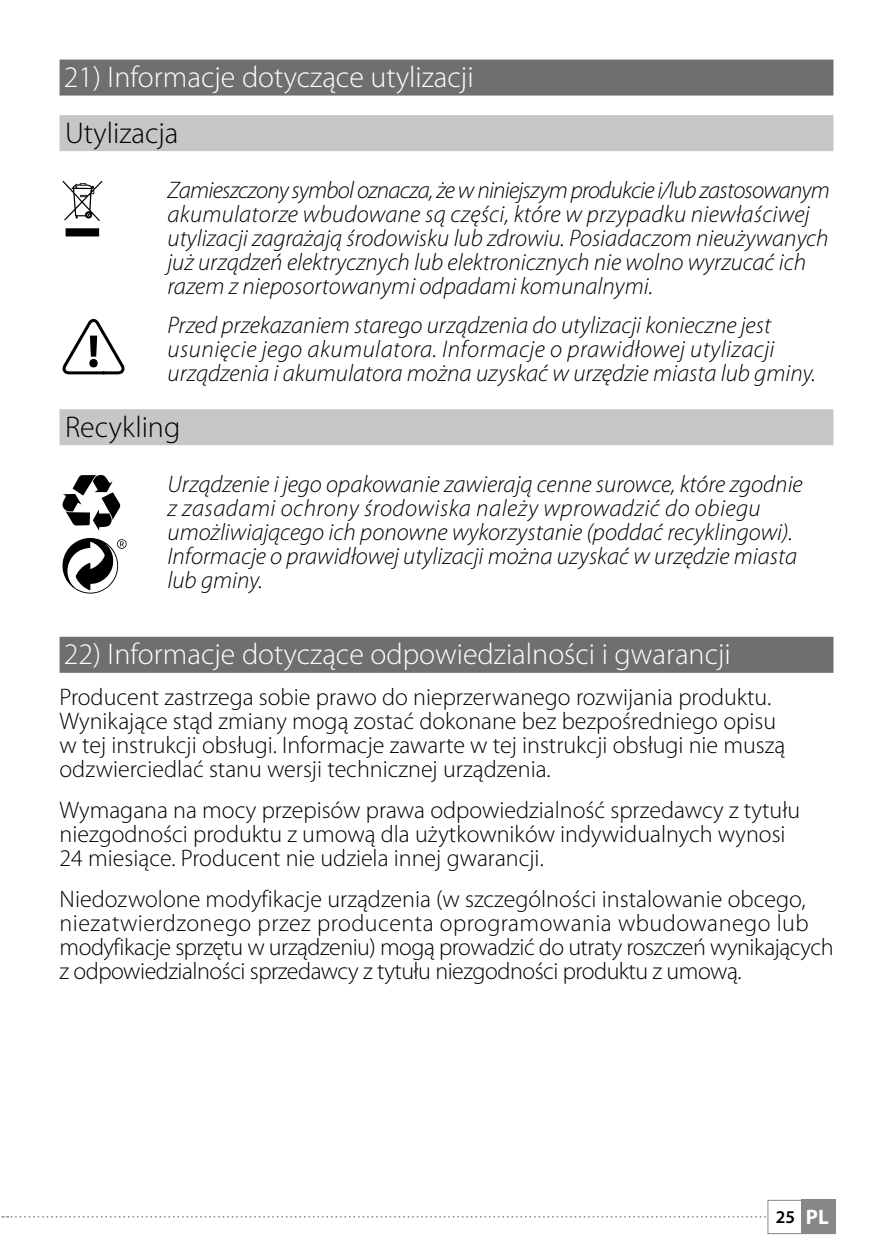
<style>
.page{position:relative;width:893px;height:1259px;background:#fff}
.page>*{position:absolute;margin:0;border:0;box-sizing:border-box;transform-origin:0 0}
.t1{font:300 30px "Myriad Pro";color:#fff}
.t2{font:300 30px "Myriad Pro";color:#000}
.t3{font:italic 300 24px/24px "Myriad Pro";color:#000}
.t4{font:300 24px/24px "Myriad Pro";color:#000}
.t5{font:600 18px "Myriad Pro";color:#000}
.s1{font-weight:700;font-size:21px;color:#fff}
</style>
<div class="page">
<div style="left:801px;top:1200px;width:35px;height:34px;background:#878787"></div>
<div style="left:767px;top:1200px;width:69px;height:34px;border:1px solid #878787"></div>
<svg style="left:1px;top:1216px;width:765px;height:1px"></svg>
<div style="left:60px;top:60px;width:773px;height:36px;background:#706f6f"></div>
<div style="left:60px;top:115px;width:773px;height:36px;background:#c6c6c6"></div>
<div style="left:60px;top:409px;width:773px;height:36px;background:#c6c6c6"></div>
<div style="left:60px;top:637px;width:773px;height:36px;background:#706f6f"></div>
<p class="t1" style="left:64px;top:61px;width:411px">21) Informacje dotyczące utylizacji</p>
<p class="t2" style="left:65px;top:116px;width:115px">Utylizacja</p>
<p class="t3" style="left:168px;top:179px;width:664px">Zamieszczony symbol oznacza, że w niniejszym produkcie i/lub zastosowanym akumulatorze wbudowane są części, które w przypadku niewłaściwej utylizacji zagrażają środowisku lub zdrowiu. Posiadaczom nieużywanych już urządzeń elektrycznych lub elektronicznych nie wolno wyrzucać ich razem z nieposortowanymi odpadami komunalnymi.</p>
<p class="t3" style="left:168px;top:314px;width:650px">Przed przekazaniem starego urządzenia do utylizacji konieczne jest usunięcie jego akumulatora. Informacje o prawidłowej utylizacji urządzenia i akumulatora można uzyskać w urzędzie miasta lub gminy.</p>
<p class="t2" style="left:65px;top:410px;width:117px">Recykling</p>
<p class="t3" style="left:168px;top:473px;width:637px">Urządzenie i jego opakowanie zawierają cenne surowce, które zgodnie z zasadami ochrony środowiska należy wprowadzić do obiegu</p>
<p class="t3" style="left:168px;top:521px;width:631px">umożliwiającego ich ponowne wykorzystanie (poddać recyklingowi).<br>Informacje o prawidłowej utylizacji można uzyskać w urzędzie miasta lub gminy.</p>
<p class="t1" style="left:64px;top:638px;width:668px">22) Informacje dotyczące odpowiedzialności i gwarancji</p>
<p class="t4" style="left:60px;top:685px;width:727px">Producent zastrzega sobie prawo do nieprzerwanego rozwijania produktu.<br>Wynikające stąd zmiany mogą zostać dokonane bez bezpośredniego opisu w tej instrukcji obsługi. Informacje zawarte w tej instrukcji obsługi nie muszą odzwierciedlać stanu wersji technicznej urządzenia.</p>
<p class="t4" style="left:60px;top:799px;width:742px">Wymagana na mocy przepisów prawa odpowiedzialność sprzedawcy z tytułu niezgodności produktu z umową dla użytkowników indywidualnych wynosi<br>24 miesiące. Producent nie udziela innej gwarancji.</p>
<p class="t4" style="left:60px;top:888px;width:775px">Niedozwolone modyfikacje urządzenia (w szczególności instalowanie obcego, niezatwierdzonego przez producenta oprogramowania wbudowanego lub modyfikacje sprzętu w urządzeniu) mogą prowadzić do utraty roszczeń wynikających z odpowiedzialności sprzedawcy z tytułu niezgodności produktu z umową.</p>
<p class="t5" style="left:776px;top:1206px;width:54px">25 <span class="s1">PL</span></p>
</div>
